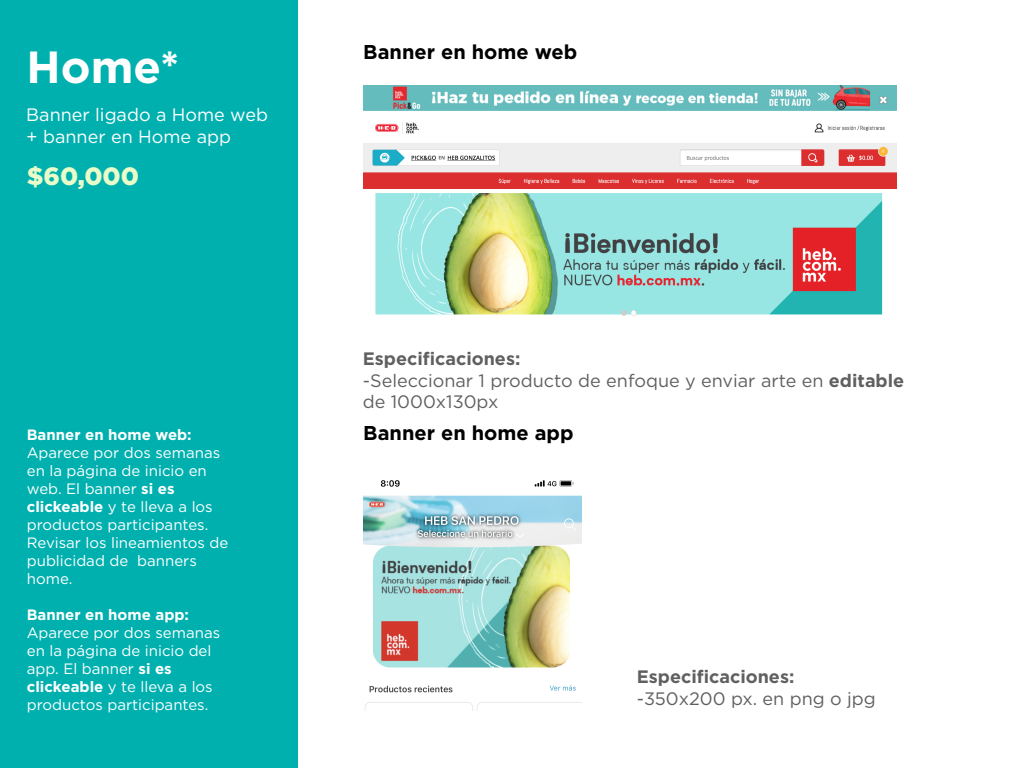
<style>
.page{position:relative;width:1024px;height:768px;background:#fff}
.page>*{position:absolute;margin:0;border:0;box-sizing:border-box;transform-origin:0 0}
.t1{font:700 45px "Gotham HTF";color:#fff}
.t2{font:900 25px "Gotham HTF";color:#eafdc8}
.t3{font:700 20px "Gotham HTF";color:#000}
.t4{font:18px/21.6px "Gotham HTF";color:#606060}
.t5{font:18px/21.6px "Gotham HTF";color:#fff}
.t6{font:700 18px "Gotham HTF";color:#606060}
.t7{font:15px/18px "Gotham HTF";color:#fff}
.t8{font:700 15px "Gotham HTF";color:#fff}
.s1{font-weight:700}
</style>
<div class="page">
<div style="left:0;top:0;width:298px;height:768px;background:#00b0af"></div>
<img style="left:363px;top:86px;width:534px;height:230px">
<img style="left:363px;top:480px;width:219px;height:231px">
<h1 class="t1" style="left:27px;top:42px;width:154px">Home*</h1>
<p class="t5" style="left:26px;top:104px;width:243px">Banner ligado a Home web + banner en Home app</p>
<h2 class="t2" style="left:27px;top:162px;width:114px">$60,000</h2>
<h3 class="t3" style="left:363px;top:41px;width:216px">Banner en home web</h3>
<p class="t4" style="left:363px;top:348px;width:543px"><span class="s1">Especificaciones:<br></span>-Seleccionar 1 producto de enfoque y enviar arte en <span class="s1">editable </span>de 1000x130px</p>
<p class="t8" style="left:27px;top:426px;width:166px">Banner en home web:</p>
<h3 class="t3" style="left:363px;top:422px;width:212px">Banner en home app</h3>
<p class="t7" style="left:27px;top:443px;width:203px">Aparece por dos semanas en la página de inicio en web. El banner <span class="s1">si es clickeable</span> y te lleva a los productos participantes.<br>Revisar los lineamientos de publicidad de banners home.</p>
<p class="t8" style="left:27px;top:606px;width:164px">Banner en home app:</p>
<p class="t7" style="left:27px;top:623px;width:195px">Aparece por dos semanas en la página de inicio del app. El banner <span class="s1">si es clickeable</span> y te lleva a los productos participantes.</p>
<p class="t6" style="left:637px;top:666px;width:159px">Especificaciones:</p>
<p class="t4" style="left:637px;top:687px;width:241px">-350x200 px. en png o jpg</p>
</div>
